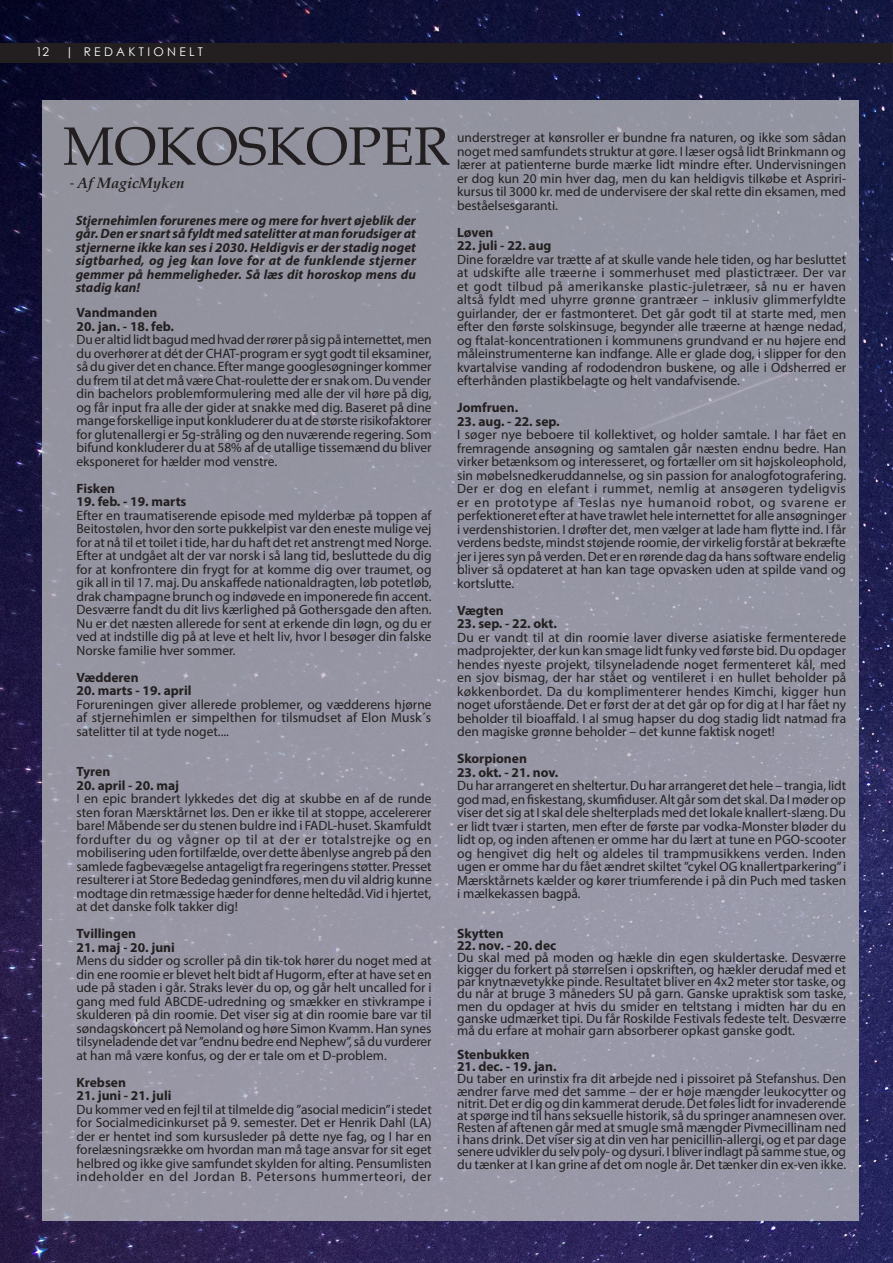
<style>
.page{position:relative;width:893px;height:1263px;background:#fff}
.page>*{position:absolute;margin:0;border:0;box-sizing:border-box;transform-origin:0 0}
.Brødtekst{font:54px "Book Antiqua";color:#231f20}
.Brødtekst-2{font:italic 700 15px "Book Antiqua";color:#231f20}
.Brødtekst-3{font:13.5px/13.5px "Myriad Pro";color:#231f20;text-align:justify}
.Brødtekst-4{font:700 13.5px "Myriad Pro";color:#231f20}
.Brødtekst-5{font:italic 700 13.5px/13.5px "Myriad Pro";color:#231f20;text-align:justify}
.t1{font:12px "Century Gothic";color:#fff}
.Brødtekst-6{font:10.5px "Myriad Pro";color:#231f20}
.s1{font-family:"Myriad Pro";font-weight:400;font-style:normal}
</style>
<div class="page">
<div style="left:1px;top:38px;width:891px;height:26px;background:#231f20"></div>
<div style="left:0;top:37px;width:893px;height:28px;border:2px solid #231f20"></div>
<img style="left:0;top:64px;width:893px;height:1199px">
<img style="left:0;top:0;width:893px;height:43px">
<div style="left:43px;top:100px;width:816px;height:1120px;background:#9696a4"></div>
<p class="t1" style="left:36px;top:43px;width:15px">12</p>
<p class="t1" style="left:66px;top:43px;width:139px">| R E D A K T I O N E L T</p>
<p class="Brødtekst" style="left:63px;top:109px;width:388px">MOKOSKOPER</p>
<p class="Brødtekst-2" style="left:70px;top:172px;width:116px"><span class="s1">-</span> Af MagicMyken</p>
<p class="Brødtekst-3" style="left:457px;top:131px;width:391px">understreger at kønsroller er bundne fra naturen, og ikke som sådan noget med samfundets struktur at gøre. I læser også lidt Brinkmann og lærer at patienterne burde mærke lidt mindre efter. Undervisningen er dog kun 20 min hver dag, men du kan heldigvis tilkøbe et Aspriri&shy;kursus til 3000 kr. med de undervisere der skal rette din eksamen, med beståelsesgaranti.</p>
<p class="Brødtekst-4" style="left:457px;top:224px;width:38px">Løven</p>
<p class="Brødtekst-4" style="left:457px;top:237px;width:96px">22. juli - 22. aug</p>
<p class="Brødtekst-3" style="left:457px;top:252px;width:391px">Dine forældre var trætte af at skulle vande hele tiden, og har besluttet at udskifte alle træerne i sommerhuset med plastictræer. Der var et godt tilbud på amerikanske plastic-juletræer, så nu er haven altså fyldt med uhyrre grønne grantræer – inklusiv glimmerfyldte guirlander, der er fastmonteret. Det går godt til at starte med, men efter den første solskinsuge, begynder alle træerne at hænge nedad, og ftalat-koncentrationen i kommunens grundvand er nu højere end måleinstrumenterne kan indfange. Alle er glade dog, i slipper for den kvartalvise vanding af rododendron buskene, og alle i Odsherred er efterhånden plastikbelagte og helt vandafvisende.</p>
<p class="Brødtekst-4" style="left:457px;top:399px;width:63px">Jomfruen.</p>
<p class="Brødtekst-4" style="left:457px;top:413px;width:104px">23. aug. - 22. sep.</p>
<p class="Brødtekst-3" style="left:457px;top:428px;width:391px">I søger nye beboere til kollektivet, og holder samtale. I har fået en fremragende ansøgning og samtalen går næsten endnu bedre. Han virker betænksom og interesseret, og fortæller om sit højskoleophold, sin møbelsnedkeruddannelse, og sin passion for analogfotografering.<br>Der er dog en elefant i rummet, nemlig at ansøgeren tydeligvis er en prototype af Teslas nye humanoid robot, og svarene er perfektioneret efter at have trawlet hele internettet for alle ansøgninger i verdenshistorien. I drøfter det, men vælger at lade ham flytte ind. I får verdens bedste, mindst støjende roomie, der virkelig forstår at bekræfte jer i jeres syn på verden. Det er en rørende dag da hans software endelig bliver så opdateret at han kan tage opvasken uden at spilde vand og kortslutte.</p>
<p class="Brødtekst-4" style="left:457px;top:602px;width:48px">Vægten</p>
<p class="Brødtekst-4" style="left:457px;top:615px;width:101px">23. sep. - 22. okt.</p>
<p class="Brødtekst-3" style="left:457px;top:630px;width:391px">Du er vandt til at din roomie laver diverse asiatiske fermenterede madprojekter, der kun kan smage lidt funky ved første bid. Du opdager hendes nyeste projekt, tilsyneladende noget fermenteret kål, med en sjov bismag, der har stået og ventileret i en hullet beholder på køkkenbordet. Da du komplimenterer hendes Kimchi, kigger hun noget uforstående. Det er først der at det går op for dig at I har fået ny beholder til bioaffald. I al smug hapser du dog stadig lidt natmad fra den magiske grønne beholder – det kunne faktisk noget!</p>
<p class="Brødtekst-4" style="left:457px;top:750px;width:71px">Skorpionen</p>
<p class="Brødtekst-4" style="left:457px;top:764px;width:103px">23. okt. - 21. nov.</p>
<p class="Brødtekst-3" style="left:457px;top:779px;width:391px">Du har arrangeret en sheltertur. Du har arrangeret det hele – trangia, lidt god mad, en fiskestang, skumfiduser. Alt går som det skal. Da I møder op viser det sig at I skal dele shelterplads med det lokale knallert-slæng. Du er lidt tvær i starten, men efter de første par vodka-Monster bløder du lidt op, og inden aftenen er omme har du lært at tune en PGO-scooter og hengivet dig helt og aldeles til trampmusikkens verden. Inden ugen er omme har du fået ændret skiltet ”cykel OG knallertparkering” i Mærsktårnets kælder og kører triumferende i på din Puch med tasken i mælkekassen bagpå.</p>
<p class="Brødtekst-4" style="left:457px;top:924px;width:48px">Skytten</p>
<p class="Brødtekst-4" style="left:457px;top:936px;width:101px">22. nov. - 20. dec</p>
<p class="Brødtekst-3" style="left:457px;top:951px;width:391px;line-height:12.1px">Du skal med på moden og hækle din egen skuldertaske. Desværre kigger du forkert på størrelsen i opskriften, og hækler derudaf med et par knytnævetykke pinde. Resultatet bliver en 4x2 meter stor taske, og du når at bruge 3 måneders SU på garn. Ganske upraktisk som taske, men du opdager at hvis du smider en teltstang i midten har du en ganske udmærket tipi. Du får Roskilde Festivals fedeste telt. Desværre må du erfare at mohair garn absorberer opkast ganske godt.</p>
<p class="Brødtekst-4" style="left:457px;top:1046px;width:74px">Stenbukken</p>
<p class="Brødtekst-4" style="left:457px;top:1058px;width:101px">21. dec. - 19. jan.</p>
<p class="Brødtekst-3" style="left:457px;top:1072px;width:391px;line-height:12.1px">Du taber en urinstix fra dit arbejde ned i pissoiret på Stefanshus. Den ændrer farve med det samme – der er høje mængder leukocytter og nitrit. Det er dig og din kammerat derude. Det føles lidt for invaderende at spørge ind til hans seksuelle historik, så du springer anamnesen over.<br>Resten af aftenen går med at smugle små mængder Pivmecillinam ned i hans drink. Det viser sig at din ven har penicillin-allergi, og et par dage senere udvikler du selv poly- og dysuri. I bliver indlagt på samme stue, og du tænker at I kan grine af det om nogle år. Det tænker din ex-ven ikke.</p>
<p class="Brødtekst-5" style="left:76px;top:213px;width:342px">Stjernehimlen forurenes mere og mere for hvert øjeblik der går. Den er snart så fyldt med satelitter at man forudsiger at stjernerne ikke kan ses i 2030. Heldigvis er der stadig noget sigtbarhed, og jeg kan love for at de funklende stjerner gemmer på hemmeligheder. Så læs dit horoskop mens du stadig kan!</p>
<p class="Brødtekst-6" style="left:115px;top:235px;width:23px">MOK</p>
<p class="Brødtekst-4" style="left:77px;top:304px;width:82px">Vandmanden</p>
<p class="Brødtekst-4" style="left:77px;top:317px;width:99px">20. jan. - 18. feb.</p>
<p class="Brødtekst-3" style="left:77px;top:333px;width:357px">Du er altid lidt bagud med hvad der rører på sig på internettet, men du overhører at dét der CHAT-program er sygt godt til eksaminer, så du giver det en chance. Efter mange googlesøgninger kommer du frem til at det må være Chat-roulette der er snak om. Du vender din bachelors problemformulering med alle der vil høre på dig, og får input fra alle der gider at snakke med dig. Baseret på dine mange forskellige input konkluderer du at de største risikofaktorer for glutenallergi er 5g-stråling og den nuværende regering. Som bifund konkluderer du at 58% af de utallige tissemænd du bliver eksponeret for hælder mod venstre.</p>
<p class="Brødtekst-4" style="left:77px;top:479px;width:40px">Fisken</p>
<p class="Brødtekst-4" style="left:77px;top:493px;width:111px">19. feb. - 19. marts</p>
<p class="Brødtekst-3" style="left:77px;top:508px;width:357px">Efter en traumatiserende episode med mylderbæ på toppen af Beitostølen, hvor den sorte pukkelpist var den eneste mulige vej for at nå til et toilet i tide, har du haft det ret anstrengt med Norge.<br>Efter at undgået alt der var norsk i så lang tid, besluttede du dig for at konfrontere din frygt for at komme dig over traumet, og gik all in til 17. maj. Du anskaffede nationaldragten, løb potetløb, drak champagne brunch og indøvede en imponerede fin accent.<br>Desværre fandt du dit livs kærlighed på Gothersgade den aften.<br>Nu er det næsten allerede for sent at erkende din løgn, og du er ved at indstille dig på at leve et helt liv, hvor I besøger din falske Norske familie hver sommer.</p>
<p class="Brødtekst-4" style="left:77px;top:668px;width:64px">Vædderen</p>
<p class="Brødtekst-4" style="left:77px;top:682px;width:116px">20. marts - 19. april</p>
<p class="Brødtekst-3" style="left:77px;top:697px;width:357px">Forureningen giver allerede problemer, og vædderens hjørne af stjernehimlen er simpelthen for tilsmudset af Elon Musk´s satelitter til at tyde noget....</p>
<p class="Brødtekst-4" style="left:77px;top:763px;width:35px">Tyren</p>
<p class="Brødtekst-4" style="left:77px;top:776px;width:104px">20. april - 20. maj</p>
<p class="Brødtekst-3" style="left:77px;top:792px;width:357px">I en epic brandert lykkedes det dig at skubbe en af de runde sten foran Mærsktårnet løs. Den er ikke til at stoppe, accelererer bare! Måbende ser du stenen buldre ind i FADL-huset. Skamfuldt fordufter du og vågner op til at der er totalstrejke og en mobilisering uden fortilfælde, over dette åbenlyse angreb på den samlede fagbevægelse antageligt fra regeringens støtter. Presset resulterer i at Store Bededag genindføres, men du vil aldrig kunne modtage din retmæssige hæder for denne heltedåd. Vid i hjertet, at det danske folk takker dig!</p>
<p class="Brødtekst-4" style="left:77px;top:925px;width:61px">Tvillingen</p>
<p class="Brødtekst-4" style="left:77px;top:938px;width:100px">21. maj - 20. juni</p>
<p class="Brødtekst-3" style="left:77px;top:954px;width:357px">Mens du sidder og scroller på din tik-tok hører du noget med at din ene roomie er blevet helt bidt af Hugorm, efter at have set en ude på staden i går. Straks lever du op, og går helt uncalled for i gang med fuld ABCDE-udredning og smækker en stivkrampe i skulderen på din roomie. Det viser sig at din roomie bare var til søndagskoncert på Nemoland og høre Simon Kvamm. Han synes tilsyneladende det var ”endnu bedre end Nephew”, så du vurderer at han må være konfus, og der er tale om et D-problem.</p>
<p class="Brødtekst-4" style="left:77px;top:1073px;width:51px">Krebsen</p>
<p class="Brødtekst-4" style="left:77px;top:1087px;width:96px">21. juni - 21. juli</p>
<p class="Brødtekst-3" style="left:77px;top:1102px;width:357px">Du kommer ved en fejl til at tilmelde dig ”asocial medicin” i stedet for Socialmedicinkurset på 9. semester. Det er Henrik Dahl (LA) der er hentet ind som kursusleder på dette nye fag, og I har en forelæsningsrække om hvordan man må tage ansvar for sit eget helbred og ikke give samfundet skylden for alting. Pensumlisten indeholder en del Jordan B. Petersons hummerteori, der</p>
</div>
